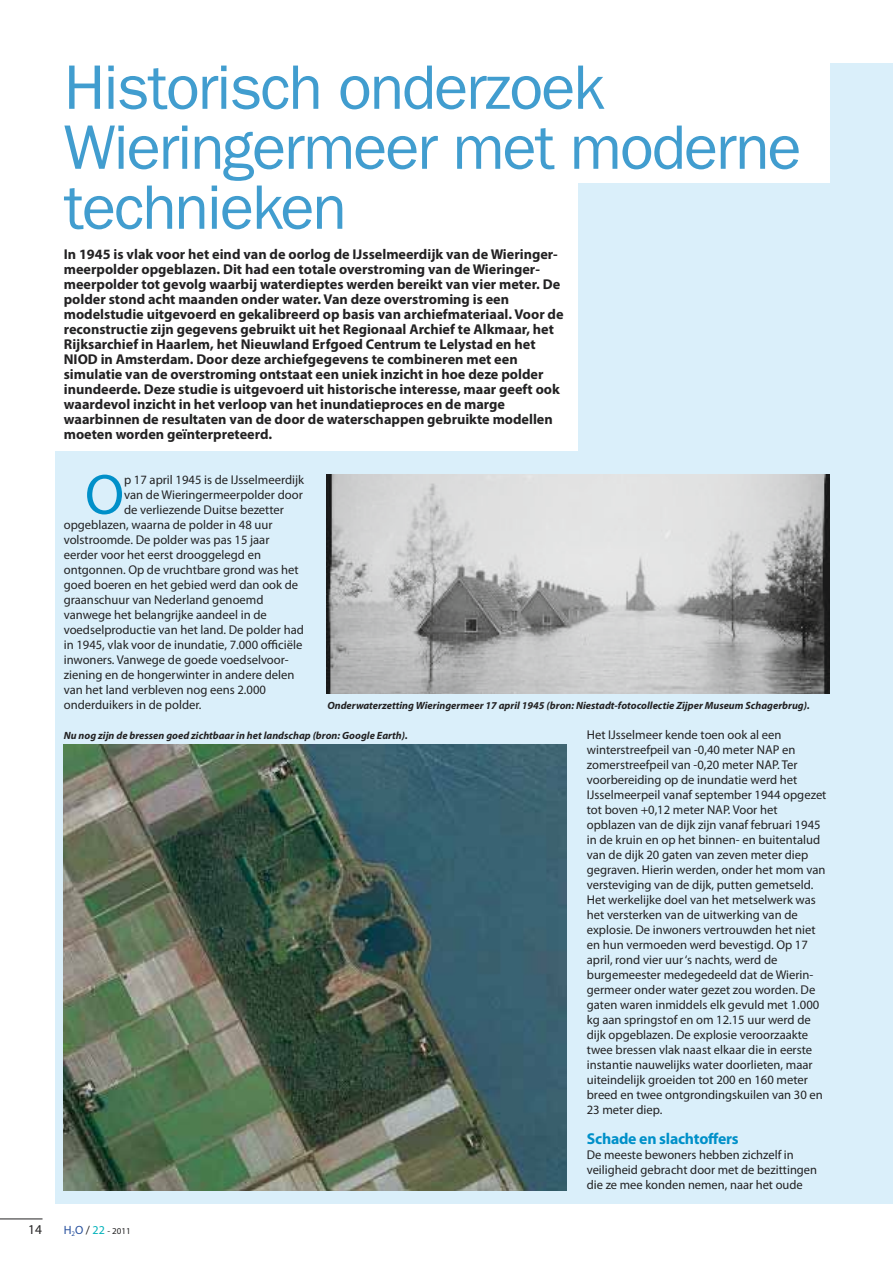
<style>
.page{position:relative;width:893px;height:1263px;background:#fff}
.page>*{position:absolute;margin:0;border:0;box-sizing:border-box;transform-origin:0 0}
.t1{font:63px/60px "ITC Franklin Gothic Std";letter-spacing:-.03em;color:#419dcf}
.t2{font:57.3px "Myriad Pro";color:#0090c9}
.t3{font:700 15.75px "Myriad Pro";letter-spacing:-.015em;color:#0090c9}
.t4{font:700 14.25px/15px "Myriad Pro";color:#232223}
.t5{font:13.5px "Myriad Pro";color:#232223}
.t6{font:12.75px/15px "Myriad Pro";color:#232223}
.t7{font:italic 700 10.5px "Myriad Pro";color:#232223}
.t8{font:9px "Myriad Pro";color:#232223}
.s1{font-size:12px;color:#28519e}
.s2{font-size:12px}
.s3{font-size:12px;color:#00b2ba}
</style>
<div class="page">
<div style="left:55px;top:64px;width:838px;height:1140px;background:#daeffa"></div>
<hr style="left:0;top:1219px;width:43px;height:1px;background:#232223">
<div style="left:0;top:0;width:578px;height:451px;background:#fff"></div>
<div style="left:0;top:0;width:829px;height:183px;background:#fff"></div>
<img style="left:327px;top:474px;width:503px;height:220px">
<img style="left:64px;top:744px;width:503px;height:447px">
<h1 class="t1" style="left:64px;top:64px;width:739px">Historisch onderzoek<br>Wieringermeer met moderne technieken</h1>
<p class="t4" style="left:64px;top:248px;width:501px">In 1945 is vlak voor het eind van de oorlog de IJsselmeerdijk van de Wieringer&shy;meerpolder opgeblazen. Dit had een totale overstroming van de Wieringer&shy;meerpolder tot gevolg waarbij waterdieptes werden bereikt van vier meter. De polder stond acht maanden onder water. Van deze overstroming is een modelstudie uitgevoerd en gekalibreerd op basis van archiefmateriaal. Voor de reconstructie zijn gegevens gebruikt uit het Regionaal Archief te Alkmaar, het Rijksarchief in Haarlem, het Nieuwland Erfgoed Centrum te Lelystad en het NIOD in Amsterdam. Door deze archiefgegevens te combineren met een simulatie van de overstroming ontstaat een uniek inzicht in hoe deze polder inundeerde. Deze studie is uitgevoerd uit historische interesse, maar geeft ook waardevol inzicht in het verloop van het inundatieproces en de marge waarbinnen de resultaten van de door de waterschappen gebruikte modellen moeten worden geïnterpreteerd.</p>
<h2 class="t2" style="left:85px;top:473px;width:41px">O</h2>
<p class="t6" style="left:124px;top:473px;width:182px">p 17 april 1945 is de IJsselmeerdijk</p>
<p class="t6" style="left:124px;top:488px;width:180px">van de Wieringermeerpolder door</p>
<p class="t6" style="left:124px;top:503px;width:161px">de verliezende Duitse bezetter</p>
<p class="t6" style="left:64px;top:518px;width:210px">opgeblazen, waarna de polder in 48 uur</p>
<p class="t6" style="left:64px;top:533px;width:207px">volstroomde. De polder was pas 15 jaar</p>
<p class="t6" style="left:64px;top:548px;width:199px">eerder voor het eerst drooggelegd en</p>
<p class="t6" style="left:64px;top:563px;width:236px">ontgonnen. Op de vruchtbare grond was het</p>
<p class="t6" style="left:64px;top:578px;width:236px">goed boeren en het gebied werd dan ook de</p>
<p class="t6" style="left:64px;top:593px;width:201px">graanschuur van Nederland genoemd</p>
<p class="t6" style="left:64px;top:608px;width:205px">vanwege het belangrijke aandeel in de</p>
<p class="t6" style="left:64px;top:623px;width:242px">voedselproductie van het land. De polder had</p>
<p class="t6" style="left:64px;top:638px;width:240px">in 1945, vlak voor de inundatie, 7.000 officiële</p>
<p class="t6" style="left:64px;top:653px;width:227px">inwoners. Vanwege de goede voedselvoor-</p>
<p class="t6" style="left:64px;top:668px;width:232px">ziening en de hongerwinter in andere delen</p>
<p class="t6" style="left:64px;top:683px;width:204px">van het land verbleven nog eens 2.000</p>
<p class="t6" style="left:64px;top:698px;width:139px">onderduikers in de polder.</p>
<p class="t7" style="left:327px;top:701px;width:484px">Onderwaterzetting Wieringermeer 17 april 1945 (bron: Niestadt-fotocollectie Zijper Museum Schagerbrug).</p>
<p class="t7" style="left:64px;top:731px;width:346px">Nu nog zijn de bressen goed zichtbaar in het landschap (bron: Google Earth).</p>
<p class="t6" style="left:587px;top:728px;width:241px">Het IJsselmeer kende toen ook al een winterstreefpeil van -0,40 meter NAP en zomerstreefpeil van -0,20 meter NAP. Ter voorbereiding op de inundatie werd het IJsselmeerpeil vanaf september 1944 opgezet tot boven +0,12 meter NAP. Voor het opblazen van de dijk zijn vanaf februari 1945 in de kruin en op het binnen- en buitentalud van de dijk 20 gaten van zeven meter diep gegraven. Hierin werden, onder het mom van versteviging van de dijk, putten gemetseld.<br>Het werkelijke doel van het metselwerk was het versterken van de uitwerking van de explosie. De inwoners vertrouwden het niet en hun vermoeden werd bevestigd. Op 17 april, rond vier uur ‘s nachts, werd de burgemeester medegedeeld dat de Wierin&shy;germeer onder water gezet zou worden. De gaten waren inmiddels elk gevuld met 1.000 kg aan springstof en om 12.15 uur werd de dijk opgeblazen. De explosie veroorzaakte twee bressen vlak naast elkaar die in eerste instantie nauwelijks water doorlieten, maar uiteindelijk groeiden tot 200 en 160 meter breed en twee ontgrondingskuilen van 30 en 23 meter diep.</p>
<p class="t3" style="left:587px;top:1133px;width:153px">Schade en slachtoffers</p>
<p class="t6" style="left:587px;top:1148px;width:232px">De meeste bewoners hebben zichzelf in veiligheid gebracht door met de bezittingen die ze mee konden nemen, naar het oude</p>
<p class="t5" style="left:28px;top:1224px;width:15px">14</p>
<p class="t8" style="left:64px;top:1227px;width:68px"><span class="s1">H</span><sub>2</sub><span class="s1">O</span> <span class="s2">/</span> <span class="s3">22</span> - 2011</p>
</div>
